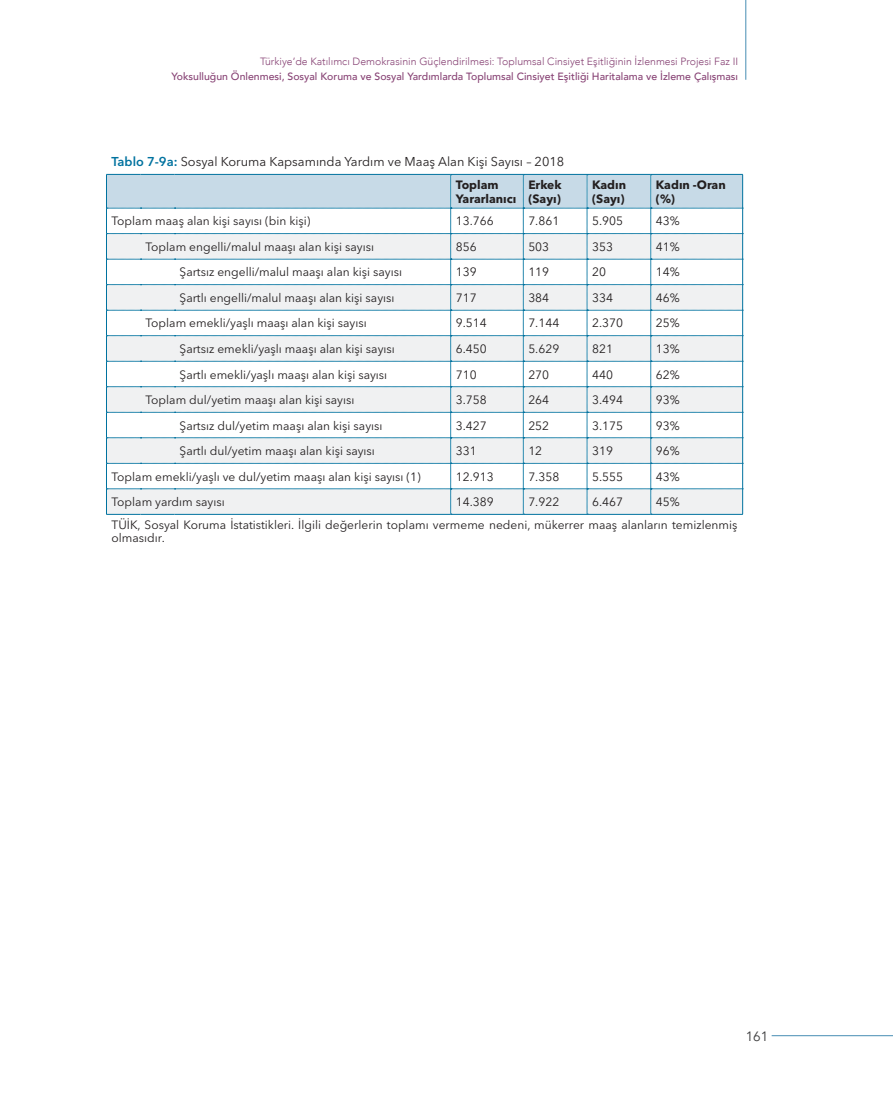
<style>
.page{position:relative;width:893px;height:1106px;background:#fff}
.page>*{position:absolute;margin:0;border:0;box-sizing:border-box;transform-origin:0 0}
.t1{font:13.5px "Avenir";color:#3e3e3f}
.tablo_basligi1{font:12.75px "Avenir Next LT Pro";color:#231f20}
.TABLO_-_BODY{font:12px "Avenir Next LT Pro";color:#231f20}
.kaynak-1{font:12px/13.8px "Avenir Next LT Pro";color:#231f20}
.TABLO-HEADER{font:700 12px "Avenir Next LT Pro";color:#231f20}
.t2{font:500 10.5px "Avenir";color:#874274}
.t3{font:300 10.5px "Avenir";color:#874274}
.s1{font-weight:600;color:#00729f}
</style>
<div class="page">
<hr style="left:745px;top:0;width:1px;height:80px;background:#5b9abc">
<hr style="left:772px;top:1035px;width:121px;height:1px;background:#5b9abc">
<svg style="left:106px;top:175px;width:637px;height:339px"></svg>
<hr style="left:106px;top:174px;width:35px;height:1px;background:#00729f">
<hr style="left:141px;top:174px;width:34px;height:1px;background:#00729f">
<hr style="left:175px;top:174px;width:276px;height:1px;background:#00729f">
<hr style="left:451px;top:174px;width:72px;height:1px;background:#00729f">
<hr style="left:523px;top:174px;width:64px;height:1px;background:#00729f">
<hr style="left:587px;top:174px;width:64px;height:1px;background:#00729f">
<hr style="left:651px;top:174px;width:92px;height:1px;background:#00729f">
<hr style="left:106px;top:514px;width:35px;height:1px;background:#00729f">
<hr style="left:141px;top:514px;width:34px;height:1px;background:#00729f">
<hr style="left:175px;top:514px;width:276px;height:1px;background:#00729f">
<hr style="left:451px;top:514px;width:72px;height:1px;background:#00729f">
<hr style="left:523px;top:514px;width:64px;height:1px;background:#00729f">
<hr style="left:587px;top:514px;width:64px;height:1px;background:#00729f">
<hr style="left:651px;top:514px;width:92px;height:1px;background:#00729f">
<p class="t3" style="left:260px;top:55px;width:480px">Türkiye’de Katılımcı Demokrasinin Güçlendirilmesi: Toplumsal Cinsiyet Eşitliğinin İzlenmesi Projesi Faz II</p>
<p class="t2" style="left:172px;top:67px;width:568px">Yoksulluğun Önlenmesi, Sosyal Koruma ve Sosyal Yardımlarda Toplumsal Cinsiyet Eşitliği Haritalama ve İzleme Çalışması</p>
<p class="tablo_basligi1" style="left:112px;top:154px;width:454px"><span class="s1">Tablo 7-9a:</span> Sosyal Koruma Kapsamında Yardım ve Maaş Alan Kişi Sayısı – 2018</p>
<p class="TABLO-HEADER" style="left:456px;top:177px;width:44px">Toplam</p>
<p class="TABLO-HEADER" style="left:456px;top:191px;width:62px">Yararlanıcı</p>
<p class="TABLO-HEADER" style="left:528px;top:177px;width:35px">Erkek</p>
<p class="TABLO-HEADER" style="left:528px;top:191px;width:34px">(Sayı)</p>
<p class="TABLO-HEADER" style="left:592px;top:177px;width:36px">Kadın</p>
<p class="TABLO-HEADER" style="left:592px;top:191px;width:34px">(Sayı)</p>
<p class="TABLO-HEADER" style="left:656px;top:177px;width:71px">Kadın -Oran</p>
<p class="TABLO-HEADER" style="left:656px;top:191px;width:21px">(%)</p>
<p class="TABLO_-_BODY" style="left:112px;top:214px;width:200px">Toplam maaş alan kişi sayısı (bin kişi)</p>
<p class="TABLO_-_BODY" style="left:456px;top:214px;width:39px">13.766</p>
<p class="TABLO_-_BODY" style="left:528px;top:214px;width:32px">7.861</p>
<p class="TABLO_-_BODY" style="left:592px;top:214px;width:32px">5.905</p>
<p class="TABLO_-_BODY" style="left:656px;top:214px;width:25px">43%</p>
<p class="TABLO_-_BODY" style="left:146px;top:239px;width:230px">Toplam engelli/malul maaşı alan kişi sayısı</p>
<p class="TABLO_-_BODY" style="left:456px;top:239px;width:22px">856</p>
<p class="TABLO_-_BODY" style="left:528px;top:239px;width:22px">503</p>
<p class="TABLO_-_BODY" style="left:592px;top:239px;width:22px">353</p>
<p class="TABLO_-_BODY" style="left:656px;top:239px;width:25px">41%</p>
<p class="TABLO_-_BODY" style="left:180px;top:265px;width:224px">Şartsız engelli/malul maaşı alan kişi sayısı</p>
<p class="TABLO_-_BODY" style="left:456px;top:265px;width:22px">139</p>
<p class="TABLO_-_BODY" style="left:528px;top:265px;width:22px">119</p>
<p class="TABLO_-_BODY" style="left:592px;top:265px;width:15px">20</p>
<p class="TABLO_-_BODY" style="left:656px;top:265px;width:25px">14%</p>
<p class="TABLO_-_BODY" style="left:180px;top:290px;width:216px">Şartlı engelli/malul maaşı alan kişi sayısı</p>
<p class="TABLO_-_BODY" style="left:456px;top:290px;width:22px">717</p>
<p class="TABLO_-_BODY" style="left:528px;top:290px;width:22px">384</p>
<p class="TABLO_-_BODY" style="left:592px;top:290px;width:22px">334</p>
<p class="TABLO_-_BODY" style="left:656px;top:290px;width:25px">46%</p>
<p class="TABLO_-_BODY" style="left:146px;top:316px;width:223px">Toplam emekli/yaşlı maaşı alan kişi sayısı</p>
<p class="TABLO_-_BODY" style="left:456px;top:316px;width:32px">9.514</p>
<p class="TABLO_-_BODY" style="left:528px;top:316px;width:32px">7.144</p>
<p class="TABLO_-_BODY" style="left:592px;top:316px;width:32px">2.370</p>
<p class="TABLO_-_BODY" style="left:656px;top:316px;width:25px">25%</p>
<p class="TABLO_-_BODY" style="left:180px;top:342px;width:217px">Şartsız emekli/yaşlı maaşı alan kişi sayısı</p>
<p class="TABLO_-_BODY" style="left:456px;top:342px;width:32px">6.450</p>
<p class="TABLO_-_BODY" style="left:528px;top:342px;width:32px">5.629</p>
<p class="TABLO_-_BODY" style="left:592px;top:342px;width:22px">821</p>
<p class="TABLO_-_BODY" style="left:656px;top:342px;width:25px">13%</p>
<p class="TABLO_-_BODY" style="left:180px;top:367px;width:209px">Şartlı emekli/yaşlı maaşı alan kişi sayısı</p>
<p class="TABLO_-_BODY" style="left:456px;top:367px;width:22px">710</p>
<p class="TABLO_-_BODY" style="left:528px;top:367px;width:22px">270</p>
<p class="TABLO_-_BODY" style="left:592px;top:367px;width:22px">440</p>
<p class="TABLO_-_BODY" style="left:656px;top:367px;width:25px">62%</p>
<p class="TABLO_-_BODY" style="left:146px;top:393px;width:210px">Toplam dul/yetim maaşı alan kişi sayısı</p>
<p class="TABLO_-_BODY" style="left:456px;top:393px;width:32px">3.758</p>
<p class="TABLO_-_BODY" style="left:528px;top:393px;width:22px">264</p>
<p class="TABLO_-_BODY" style="left:592px;top:393px;width:32px">3.494</p>
<p class="TABLO_-_BODY" style="left:656px;top:393px;width:25px">93%</p>
<p class="TABLO_-_BODY" style="left:180px;top:418px;width:204px">Şartsız dul/yetim maaşı alan kişi sayısı</p>
<p class="TABLO_-_BODY" style="left:456px;top:418px;width:32px">3.427</p>
<p class="TABLO_-_BODY" style="left:528px;top:418px;width:22px">252</p>
<p class="TABLO_-_BODY" style="left:592px;top:418px;width:32px">3.175</p>
<p class="TABLO_-_BODY" style="left:656px;top:418px;width:25px">93%</p>
<p class="TABLO_-_BODY" style="left:180px;top:444px;width:197px">Şartlı dul/yetim maaşı alan kişi sayısı</p>
<p class="TABLO_-_BODY" style="left:456px;top:444px;width:22px">331</p>
<p class="TABLO_-_BODY" style="left:528px;top:444px;width:15px">12</p>
<p class="TABLO_-_BODY" style="left:592px;top:444px;width:22px">319</p>
<p class="TABLO_-_BODY" style="left:656px;top:444px;width:25px">96%</p>
<p class="TABLO_-_BODY" style="left:112px;top:469px;width:311px">Toplam emekli/yaşlı ve dul/yetim maaşı alan kişi sayısı (1)</p>
<p class="TABLO_-_BODY" style="left:456px;top:469px;width:39px">12.913</p>
<p class="TABLO_-_BODY" style="left:528px;top:469px;width:32px">7.358</p>
<p class="TABLO_-_BODY" style="left:592px;top:469px;width:32px">5.555</p>
<p class="TABLO_-_BODY" style="left:656px;top:469px;width:25px">43%</p>
<p class="TABLO_-_BODY" style="left:112px;top:495px;width:115px">Toplam yardım sayısı</p>
<p class="TABLO_-_BODY" style="left:456px;top:495px;width:39px">14.389</p>
<p class="TABLO_-_BODY" style="left:528px;top:495px;width:32px">7.922</p>
<p class="TABLO_-_BODY" style="left:592px;top:495px;width:32px">6.467</p>
<p class="TABLO_-_BODY" style="left:656px;top:495px;width:25px">45%</p>
<p class="kaynak-1" style="left:112px;top:517px;width:627px">TÜİK, Sosyal Koruma İstatistikleri. İlgili değerlerin toplamı vermeme nedeni, mükerrer maaş alanların temizlenmiş olmasıdır.</p>
<p class="t1" style="left:746px;top:1028px;width:24px">161</p>
</div>
